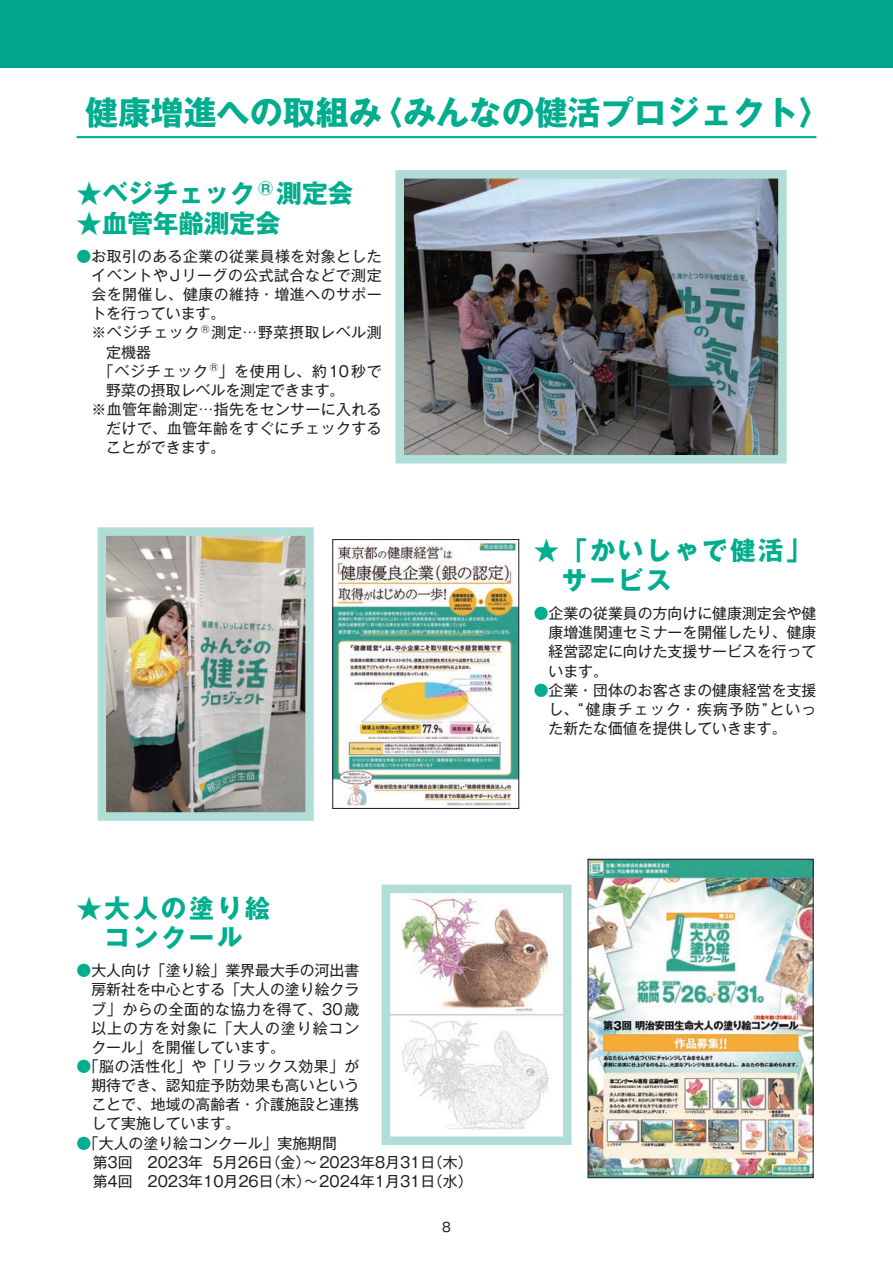
<style>
.page{position:relative;width:893px;height:1263px;background:#fff}
.page>*{position:absolute;margin:0;border:0;box-sizing:border-box;transform-origin:0 0}
.t1{font:33px "Gothic MB101 Pr 6 Bold 90 pv RKSJ H";color:#00ad8e}
.t2{font:25.5px/29.7px "Gothic MB101 Pr 6 Bold 90 pv RKSJ H";letter-spacing:.1em;color:#00ad8e}
.t3{font:25.5px "Gothic MB101 Pr 6 Bold 90 pv RKSJ H";color:#00ad8e}
.t4{font:14.85px/19.2px "Gothic MB101 Pr 6 Regular 90 pv RKSJ H";color:#231f20;text-align:justify}
.t5{font:14.85px "Gothic MB101 Pr 6 Regular 90 pv RKSJ H";letter-spacing:.03em;color:#231f20}
.t6{font:14.85px "Gothic MB101 Pr 6 Regular 90 pv RKSJ H";letter-spacing:.035em;color:#231f20}
.t7{font:14.85px "Gothic MB101 Pr 6 Regular 90 pv RKSJ H";letter-spacing:.04em;color:#231f20}
.t8{font:14.85px "Gothic MB101 Pr 6 Regular 90 pv RKSJ H";letter-spacing:.055em;color:#231f20}
.t9{font:12.75px "Gothic MB101 Pr 6 Regular 90 pv RKSJ H";color:#231f20}
.s1{color:#00ad8e}
</style>
<div class="page">
<div style="left:0;top:0;width:893px;height:68px;background:#00a78e"></div>
<hr style="left:77px;top:136px;width:739px;height:2px;background:#00ad8e">
<svg style="left:381px;top:884px;width:191px;height:261px"></svg>
<img style="left:97px;top:527px;width:217px;height:294px">
<img style="left:395px;top:170px;width:392px;height:294px">
<img style="left:335px;top:542px;width:182px;height:265px">
<div style="left:333px;top:539px;width:186px;height:270px;border:1px solid #231f20"></div>
<img style="left:590px;top:861px;width:221px;height:315px">
<div style="left:588px;top:859px;width:225px;height:319px;border:1px solid #231f20"></div>
<h1 class="t1" style="left:85px;top:100px;width:748px">健康増進への取組み〈みんなの健活プロジェクト〉</h1>
<h2 class="t3" style="left:77px;top:184px;width:278px">★ベジチェック <sup>®</sup> 測定会</h2>
<h2 class="t3" style="left:77px;top:214px;width:206px">★血管年齢測定会</h2>
<p class="t5" style="left:77px;top:251px;width:307px"><span class="s1">●</span>お取引のある企業の従業員様を対象とした</p>
<p class="t6" style="left:91px;top:270px;width:292px">イベントやJリーグの公式試合などで測定</p>
<p class="t5" style="left:91px;top:289px;width:292px">会を開催し、健康の維持・増進へのサポー</p>
<p class="t4" style="left:91px;top:306px;width:135px">トを行っています。</p>
<p class="t7" style="left:91px;top:327px;width:292px">※ベジチェック <sup>®</sup>測定…野菜摂取レベル測</p>
<p class="t4" style="left:106px;top:344px;width:46px">定機器</p>
<p class="t8" style="left:99px;top:365px;width:284px">「ベジチェック<sup>®</sup>」を使用し、約10秒で</p>
<p class="t4" style="left:91px;top:383px;width:254px">　野菜の摂取レベルを測定できます。</p>
<p class="t5" style="left:91px;top:404px;width:292px">※血管年齢測定…指先をセンサーに入れる</p>
<p class="t5" style="left:106px;top:423px;width:277px">だけで、血管年齢をすぐにチェックする</p>
<p class="t4" style="left:106px;top:440px;width:121px">ことができます。</p>
<h2 class="t2" style="left:77px;top:897px;width:195px">★大人の塗り絵　コンクール</h2>
<p class="t4" style="left:91px;top:963px;width:269px;text-indent:-15px"><span class="s1">●</span>大人向け「塗り絵」業界最大手の河出書房新社を中心とする「大人の塗り絵クラブ」からの全面的な協力を得て、30歳以上の方を対象に「大人の塗り絵コンクール」を開催しています。</p>
<p class="t4" style="left:91px;top:1059px;width:269px;text-indent:-15px"><span class="s1">●</span>「脳の活性化」や「リラックス効果」が期待でき、認知症予防効果も高いということで、地域の高齢者・介護施設と連携して実施しています。</p>
<p class="t4" style="left:77px;top:1135px;width:262px"><span class="s1">●</span>「大人の塗り絵コンクール」実施期間</p>
<p class="t4" style="left:93px;top:1154px;width:381px">第3回　2023年 5月26日（金）～ 2023年8月31日（木）第4回　2023年10月26日（木）～ 2024年1月31日（水）</p>
<p class="t9" style="left:442px;top:1222px;width:10px">8</p>
<h2 class="t2" style="left:534px;top:539px;width:280px">★「かいしゃで健活」　サービス</h2>
<p class="t4" style="left:549px;top:606px;width:269px;text-indent:-15px"><span class="s1">●</span>企業の従業員の方向けに健康測定会や健康増進関連セミナーを開催したり、健康経営認定に向けた支援サービスを行っています。</p>
<p class="t4" style="left:549px;top:682px;width:269px;text-indent:-15px"><span class="s1">●</span>企業・団体のお客さまの健康経営を支援し、“健康チェック・疾病予防”といった新たな価値を提供していきます。</p>
</div>
